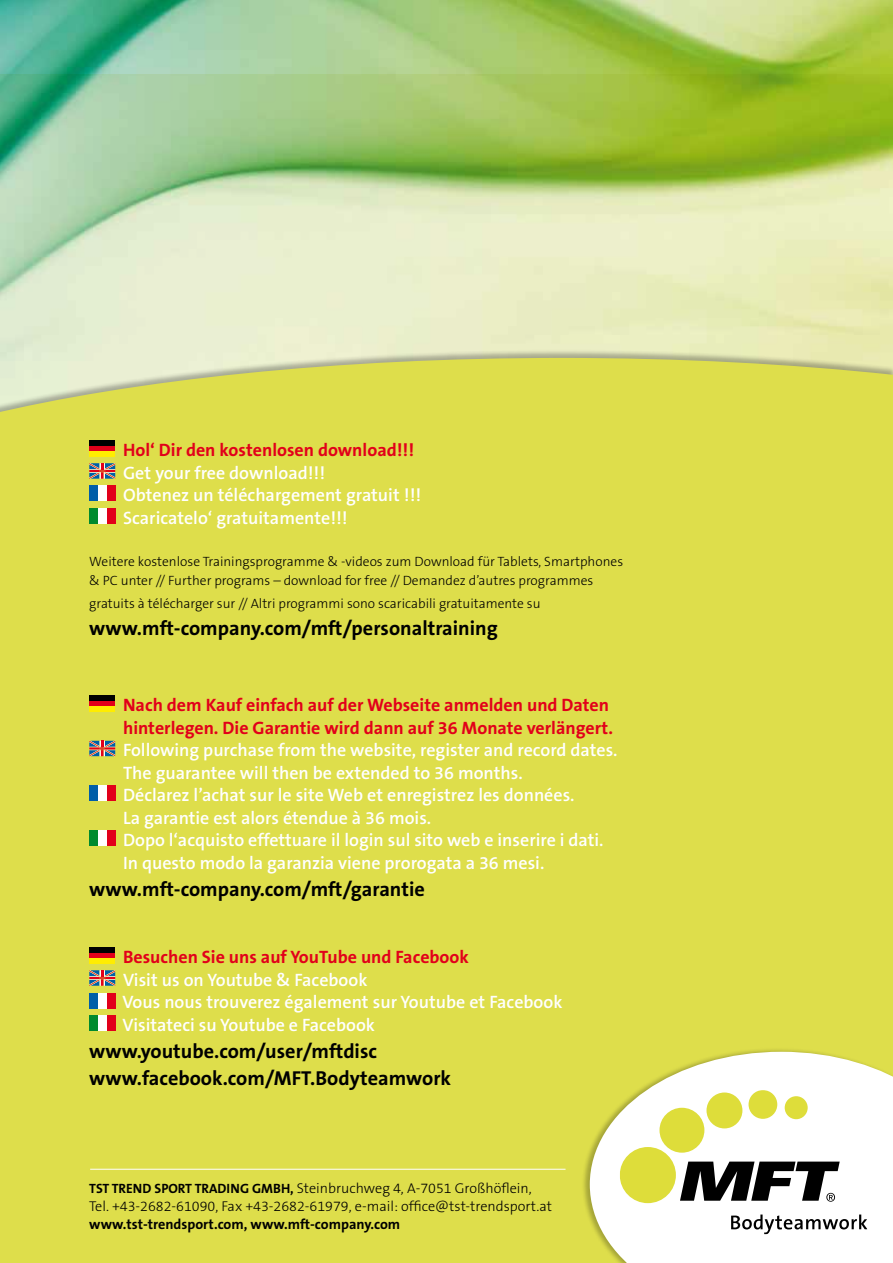
<style>
.page{position:relative;width:893px;height:1263px;background:#fff}
.page>*{position:absolute;margin:0;border:0;box-sizing:border-box;transform-origin:0 0}
.t1{font:700 20.25px/27px "The Sans B7";color:#000}
.t2{font:600 18px/22.5px "The Sans B6";color:#fff}
.t3{font:700 18px/22.5px "The Sans B7";color:#e2001a}
.t4{font:300 14.25px/18px "The Sans B3";color:#000}
.t5{font:700 14.25px "The Sans B7";color:#000}
.t6{font:300 13.5px/19.5px "The Sans B3";color:#000}
.t7{font:700 13.5px "The Sans B7";color:#000}
.s1{font-family:"The Sans B7";font-weight:700;font-size:13.5px}
</style>
<div class="page">
<img style="left:0;top:0;width:893px;height:349px">
<div style="left:0;top:358px;width:893px;height:905px;background:#dede4b"></div>
<div style="left:581px;top:1047px;width:312px;height:216px;background:#000;opacity:.26"></div>
<svg style="left:590px;top:1052px;width:303px;height:211px"></svg>
<svg style="left:680px;top:1161px;width:160px;height:41px"></svg>
<div style="left:620px;top:1147px;width:56px;height:56px;background:#dedd3a;border-radius:50%"></div>
<div style="left:659px;top:1108px;width:45px;height:45px;background:#dedd3a;border-radius:50%"></div>
<div style="left:706px;top:1092px;width:36px;height:36px;background:#dedd3a;border-radius:50%"></div>
<div style="left:748px;top:1090px;width:29px;height:29px;background:#dedd3a;border-radius:50%"></div>
<div style="left:785px;top:1096px;width:23px;height:23px;background:#dedd3a;border-radius:50%"></div>
<svg style="left:731px;top:1214px;width:136px;height:20px"></svg>
<hr style="left:90px;top:1169px;width:476px;height:1px;background:#fff">
<svg style="left:89px;top:445px;width:26px;height:6px"></svg>
<div style="left:89px;top:440px;width:26px;height:5px;background:#000"></div>
<div style="left:89px;top:451px;width:26px;height:5px;background:#ffed00"></div>
<svg style="left:89px;top:463px;width:26px;height:16px"></svg>
<div style="left:89px;top:486px;width:26px;height:15px;background:#005ea8"></div>
<div style="left:104px;top:486px;width:11px;height:15px;background:#e2001a"></div>
<div style="left:98px;top:486px;width:9px;height:15px;background:#fff"></div>
<div style="left:89px;top:508px;width:26px;height:16px;background:#008a2e"></div>
<div style="left:104px;top:508px;width:11px;height:16px;background:#e2001a"></div>
<div style="left:98px;top:508px;width:9px;height:16px;background:#fff"></div>
<svg style="left:89px;top:700px;width:26px;height:6px"></svg>
<div style="left:89px;top:695px;width:26px;height:5px;background:#000"></div>
<div style="left:89px;top:706px;width:26px;height:5px;background:#ffed00"></div>
<svg style="left:89px;top:741px;width:26px;height:15px"></svg>
<div style="left:89px;top:786px;width:26px;height:15px;background:#005ea8"></div>
<div style="left:104px;top:786px;width:11px;height:15px;background:#e2001a"></div>
<div style="left:98px;top:786px;width:9px;height:15px;background:#fff"></div>
<div style="left:89px;top:831px;width:26px;height:15px;background:#008a2e"></div>
<div style="left:104px;top:831px;width:11px;height:15px;background:#e2001a"></div>
<div style="left:98px;top:831px;width:9px;height:15px;background:#fff"></div>
<svg style="left:89px;top:952px;width:26px;height:6px"></svg>
<div style="left:89px;top:947px;width:26px;height:5px;background:#000"></div>
<div style="left:89px;top:958px;width:26px;height:5px;background:#ffed00"></div>
<svg style="left:89px;top:970px;width:26px;height:16px"></svg>
<div style="left:89px;top:993px;width:26px;height:15px;background:#005ea8"></div>
<div style="left:104px;top:993px;width:11px;height:15px;background:#e2001a"></div>
<div style="left:98px;top:993px;width:9px;height:15px;background:#fff"></div>
<div style="left:89px;top:1015px;width:26px;height:16px;background:#008a2e"></div>
<div style="left:104px;top:1015px;width:11px;height:16px;background:#e2001a"></div>
<div style="left:98px;top:1015px;width:9px;height:16px;background:#fff"></div>
<p class="t3" style="left:123px;top:440px;width:293px">Hol‘ Dir den kostenlosen download!!!</p>
<p class="t2" style="left:123px;top:462px;width:300px">Get your free download!!!<br>Obtenez un téléchargement gratuit !!!<br>Scaricatelo‘ gratuitamente!!!</p>
<p class="t6" style="left:89px;top:552px;width:535px">Weitere kostenlose Trainingsprogramme &amp; -videos zum Download für Tablets, Smartphones &amp; PC unter // Further programs – download for free // Demandez d’autres programmes</p>
<p class="t6" style="left:89px;top:594px;width:453px">gratuits à télécharger sur // Altri programmi sono scaricabili gratuitamente su</p>
<p class="t1" style="left:89px;top:615px;width:410px">www.mft-company.com/mft/personaltraining</p>
<p class="t3" style="left:123px;top:695px;width:491px">Nach dem Kauf einfach auf der Webseite anmelden und Daten hinterlegen. Die Garantie wird dann auf 36 Monate verlängert.</p>
<p class="t2" style="left:123px;top:740px;width:496px">Following purchase from the website, register and record dates.<br>The guarantee will then be extended to 36 months.<br>Déclarez l’achat sur le site Web et enregistrez les données.<br>La garantie est alors étendue à 36 mois.<br>Dopo l‘acquisto effettuare il login sul sito web e inserire i dati.<br>In questo modo la garanzia viene prorogata a 36 mesi.</p>
<p class="t1" style="left:89px;top:876px;width:337px">www.mft-company.com/mft/garantie</p>
<p class="t3" style="left:123px;top:947px;width:347px">Besuchen Sie uns auf YouTube und Facebook</p>
<p class="t2" style="left:123px;top:969px;width:441px">Visit us on Youtube &amp; Facebook<br>Vous nous trouverez également sur Youtube et Facebook<br>Visitateci su Youtube e Facebook</p>
<p class="t1" style="left:89px;top:1038px;width:363px">www.youtube.com/user/mftdisc www.facebook.com/MFT.Bodyteamwork</p>
<p class="t4" style="left:89px;top:1180px;width:464px;text-indent:192px"><span class="s1">H,</span> Steinbruchweg 4, A-7051 Großhöflein,<br>Tel. +43-2682-61090, Fax +43-2682-61979, e-mail: office@tst-trendsport.at</p>
<p class="t5" style="left:89px;top:1216px;width:312px">www.tst-trendsport.com, www.mft-company.com</p>
<p class="t7" style="left:89px;top:1181px;width:174px">TST Trend Sport Tradin g Gmb</p>
</div>
